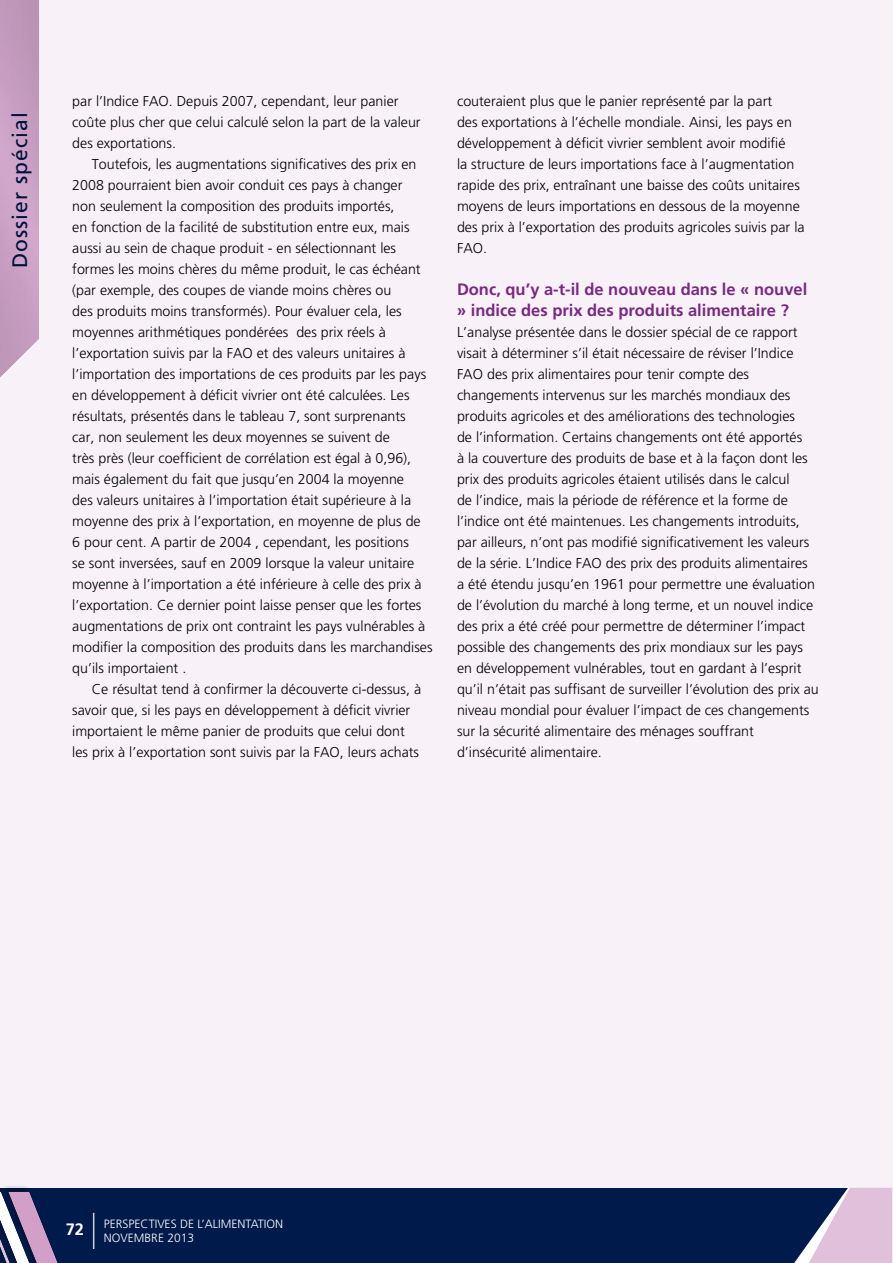
<style>
.page{position:relative;width:893px;height:1263px;background:#f8f2f8}
.page>*{position:absolute;margin:0;border:0;box-sizing:border-box;transform-origin:0 0}
.t1{font:21px "Frutiger LT Std";letter-spacing:.05em;color:#001a4b}
.t2{font:700 16.5px/21px "Frutiger LT Std";color:#7a2981}
.t3{font:700 16.5px "Frutiger LT Std";color:#fff}
.t4{font:300 14.25px/21px "Frutiger LT Std";color:#000}
.t5{font:300 12px/14.4px "Frutiger LT Std";color:#fff}
</style>
<div class="page">
<div style="left:0;top:0;width:45px;height:400px;background:#000;opacity:.5"></div>
<div style="left:0;top:1188px;width:892px;height:75px;background:#001a4b"></div>
<svg style="left:794px;top:1188px;width:99px;height:75px"></svg>
<div style="left:1px;top:1184px;width:66px;height:79px;background:#000;opacity:.3"></div>
<div style="left:7px;top:1191px;width:60px;height:72px;background:#001a4b"></div>
<div style="left:0;top:1184px;width:39px;height:79px;background:#000;opacity:.3"></div>
<div style="left:0;top:1184px;width:20px;height:79px;background:#000;opacity:.3"></div>
<svg style="left:0;top:1192px;width:58px;height:71px"></svg>
<hr style="left:93px;top:1213px;width:1px;height:36px;background:#fff">
<h1 class="t1" style="left:8px;top:268px;width:157px;rotate:-90deg">Dossier spécial</h1>
<p class="t4" style="left:72px;top:91px;width:350px">par l’Indice FAO. Depuis 2007, cependant, leur panier coûte plus cher que celui calculé selon la part de la valeur des exportations.</p>
<p class="t4" style="left:72px;top:154px;width:362px;text-indent:19px">Toutefois, les augmentations significatives des prix en 2008 pourraient bien avoir conduit ces pays à changer<br>non seulement la composition des produits importés,<br>en fonction de la facilité de substitution entre eux, mais aussi au sein de chaque produit - en sélectionnant les formes les moins chères du même produit, le cas échéant (par exemple, des coupes de viande moins chères ou<br>des produits moins transformés). Pour évaluer cela, les moyennes arithmétiques pondérées des prix réels à l’exportation suivis par la FAO et des valeurs unitaires à l’importation des importations de ces produits par les pays en développement à déficit vivrier ont été calculées. Les résultats, présentés dans le tableau 7, sont surprenants<br>car, non seulement les deux moyennes se suivent de<br>très près (leur coefficient de corrélation est égal à 0,96), mais également du fait que jusqu’en 2004 la moyenne<br>des valeurs unitaires à l’importation était supérieure à la moyenne des prix à l’exportation, en moyenne de plus de<br>6 pour cent. A partir de 2004 , cependant, les positions<br>se sont inversées, sauf en 2009 lorsque la valeur unitaire moyenne à l’importation a été inférieure à celle des prix à l’exportation. Ce dernier point laisse penser que les fortes augmentations de prix ont contraint les pays vulnérables à modifier la composition des produits dans les marchandises qu’ils importaient .</p>
<p class="t4" style="left:72px;top:679px;width:350px;text-indent:19px">Ce résultat tend à confirmer la découverte ci-dessus, à savoir que, si les pays en développement à déficit vivrier importaient le même panier de produits que celui dont les prix à l’exportation sont suivis par la FAO, leurs achats</p>
<p class="t4" style="left:457px;top:91px;width:349px">couteraient plus que le panier représenté par la part<br>des exportations à l’échelle mondiale. Ainsi, les pays en développement à déficit vivrier semblent avoir modifié<br>la structure de leurs importations face à l’augmentation rapide des prix, entraînant une baisse des coûts unitaires moyens de leurs importations en dessous de la moyenne des prix à l’exportation des produits agricoles suivis par la FAO.</p>
<p class="t2" style="left:457px;top:279px;width:352px">Donc, qu’y a-t-il de nouveau dans le « nouvel » indice des prix des produits alimentaire ?</p>
<p class="t4" style="left:457px;top:322px;width:363px">L’analyse présentée dans le dossier spécial de ce rapport visait à déterminer s’il était nécessaire de réviser l’Indice FAO des prix alimentaires pour tenir compte des changements intervenus sur les marchés mondiaux des produits agricoles et des améliorations des technologies<br>de l’information. Certains changements ont été apportés<br>à la couverture des produits de base et à la façon dont les prix des produits agricoles étaient utilisés dans le calcul<br>de l’indice, mais la période de référence et la forme de l’indice ont été maintenues. Les changements introduits, par ailleurs, n’ont pas modifié significativement les valeurs de la série. L’Indice FAO des prix des produits alimentaires<br>a été étendu jusqu’en 1961 pour permettre une évaluation de l’évolution du marché à long terme, et un nouvel indice des prix a été créé pour permettre de déterminer l’impact possible des changements des prix mondiaux sur les pays en développement vulnérables, tout en gardant à l’esprit qu’il n’était pas suffisant de surveiller l’évolution des prix au niveau mondial pour évaluer l’impact de ces changements sur la sécurité alimentaire des ménages souffrant d’insécurité alimentaire.</p>
<p class="t3" style="left:66px;top:1220px;width:20px">72</p>
<p class="t5" style="left:104px;top:1217px;width:181px">PERSPECTIVES DE L’ALIMENTATION<br>NOVEMBRE 2013</p>
</div>
